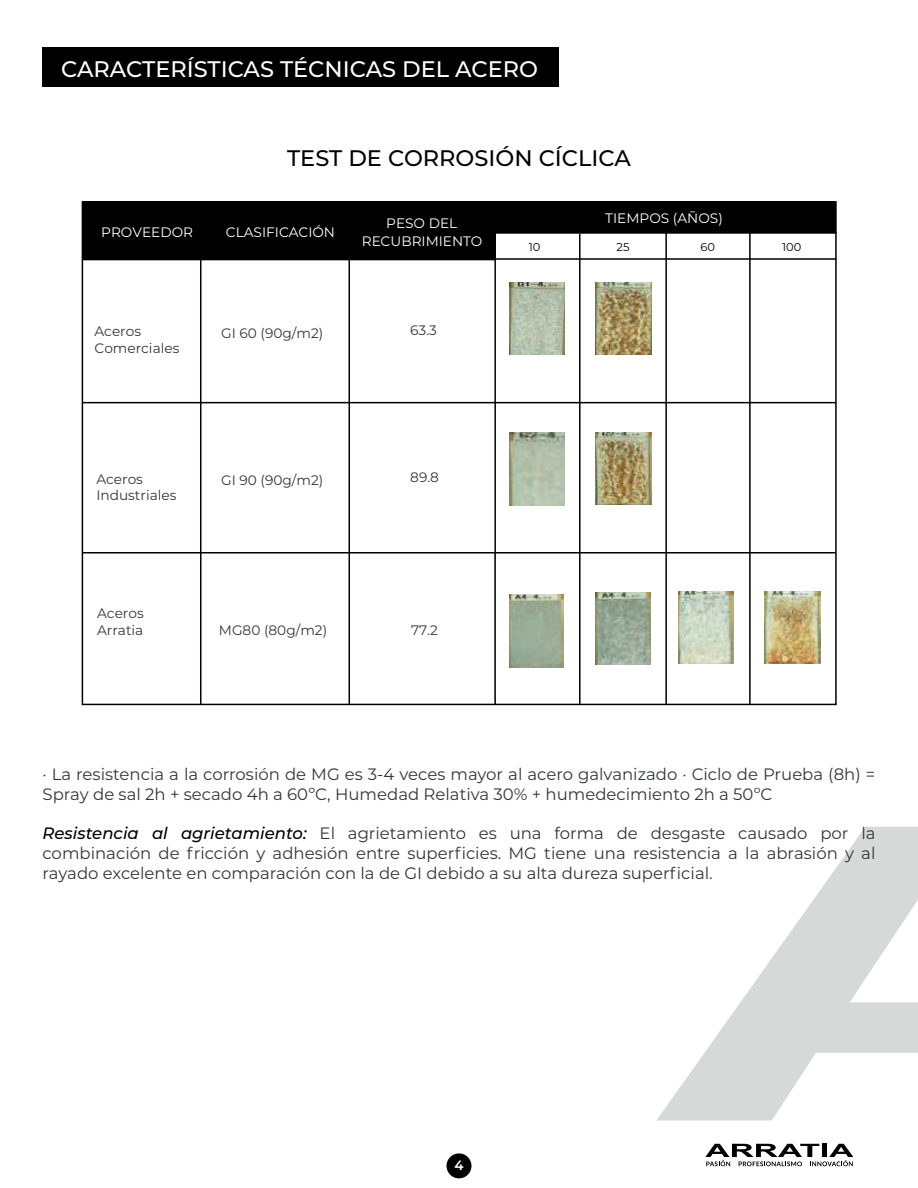
<style>
.page{position:relative;width:918px;height:1188px;background:#fff}
.page>*{position:absolute;margin:0;border:0;box-sizing:border-box;transform-origin:0 0}
.t1{font:500 22.5px "Montserrat";color:#fff}
.t2{font:500 22.5px "Montserrat";color:#000}
.t3{font:16.5px/19.8px "Montserrat";color:#333637}
.t4{font:13.65px/16.5px "Montserrat";color:#333637}
.t5{font:13.65px/18.3px "Montserrat";color:#fff;text-align:center}
.t6{font:600 13.5px "Montserrat";color:#fff}
.t7{font:11.4px "Montserrat";color:#000001}
.s1{font-weight:500;font-style:italic;color:#000}
</style>
<div class="page">
<svg style="left:657px;top:827px;width:261px;height:293px"></svg>
<div style="left:447px;top:1153px;width:24px;height:25px;background:#000;border-radius:50%"></div>
<div style="left:42px;top:47px;width:517px;height:40px;background:#000"></div>
<div style="left:495px;top:201px;width:341px;height:32px;background:#000"></div>
<div style="left:82px;top:201px;width:413px;height:59px;background:#000"></div>
<img style="left:509px;top:595px;width:55px;height:73px">
<hr style="left:494px;top:202px;width:2px;height:57px;background:#000">
<hr style="left:579px;top:234px;width:2px;height:470px;background:#000">
<hr style="left:665px;top:233px;width:2px;height:471px;background:#000">
<hr style="left:749px;top:233px;width:2px;height:471px;background:#000">
<svg style="left:81px;top:258px;width:416px;height:448px"></svg>
<hr style="left:495px;top:553px;width:1px;height:149px;background:#11294c">
<hr style="left:82px;top:552px;width:754px;height:1px;background:#000">
<hr style="left:495px;top:232px;width:341px;height:2px;background:#000">
<img style="left:509px;top:282px;width:55px;height:73px">
<img style="left:596px;top:282px;width:55px;height:73px">
<img style="left:509px;top:433px;width:56px;height:72px">
<img style="left:596px;top:432px;width:55px;height:73px">
<img style="left:596px;top:592px;width:55px;height:73px">
<img style="left:679px;top:591px;width:54px;height:73px">
<img style="left:765px;top:591px;width:55px;height:73px">
<hr style="left:200px;top:202px;width:1px;height:502px;background:#000">
<hr style="left:82px;top:402px;width:754px;height:1px;background:#000">
<hr style="left:495px;top:258px;width:341px;height:2px;background:#000">
<svg style="left:705px;top:1144px;width:148px;height:22px"></svg>
<h1 class="t1" style="left:61px;top:53px;width:478px">CARACTERÍSTICAS TÉCNICAS DEL ACERO</h1>
<h1 class="t2" style="left:287px;top:142px;width:345px">TEST DE CORROSIÓN CÍCLICA</h1>
<p class="t5" style="left:101px;top:223px;width:93px">PROVEEDOR</p>
<p class="t5" style="left:226px;top:223px;width:111px">CLASIFICACIÓN</p>
<p class="t5" style="left:362px;top:213px;width:122px">PESO DEL<br>RECUBRIMIENTO</p>
<p class="t4" style="left:94px;top:323px;width:86px">Aceros<br>Comerciales</p>
<p class="t4" style="left:221px;top:324px;width:104px">GI 60 (90g/m2)</p>
<p class="t4" style="left:410px;top:321px;width:28px">63.3</p>
<p class="t5" style="left:605px;top:208px;width:119px">TIEMPOS (AÑOS)</p>
<p class="t7" style="left:529px;top:239px;width:13px">10</p>
<p class="t7" style="left:617px;top:239px;width:14px">25</p>
<p class="t7" style="left:701px;top:239px;width:16px">60</p>
<p class="t7" style="left:782px;top:239px;width:21px">100</p>
<p class="t4" style="left:96px;top:470px;width:82px">Aceros<br>Industriales</p>
<p class="t4" style="left:97px;top:605px;width:48px">Aceros<br>Arratia</p>
<p class="t4" style="left:221px;top:472px;width:104px">GI 90 (90g/m2)</p>
<p class="t4" style="left:219px;top:621px;width:110px">MG80 (80g/m2)</p>
<p class="t4" style="left:410px;top:468px;width:30px">89.8</p>
<p class="t4" style="left:411px;top:621px;width:28px">77.2</p>
<p class="t3" style="left:43px;top:763px;width:834px">· La resistencia a la corrosión de MG es 3-4 veces mayor al acero galvanizado · Ciclo de Prueba (8h) =<br>Spray de sal 2h + secado 4h a 60ºC, Humedad Relativa 30% + humedecimiento 2h a 50ºC</p>
<p class="t3" style="left:43px;top:823px;width:835px;text-align:justify"><span class="s1">Resistencia al agrietamiento:</span> El agrietamiento es una forma de desgaste causado por la combinación de fricción y adhesión entre superficies. MG tiene una resistencia a la abrasión y al rayado excelente en comparación con la de GI debido a su alta dureza superficial.</p>
<p class="t6" style="left:454px;top:1156px;width:11px">4</p>
</div>
